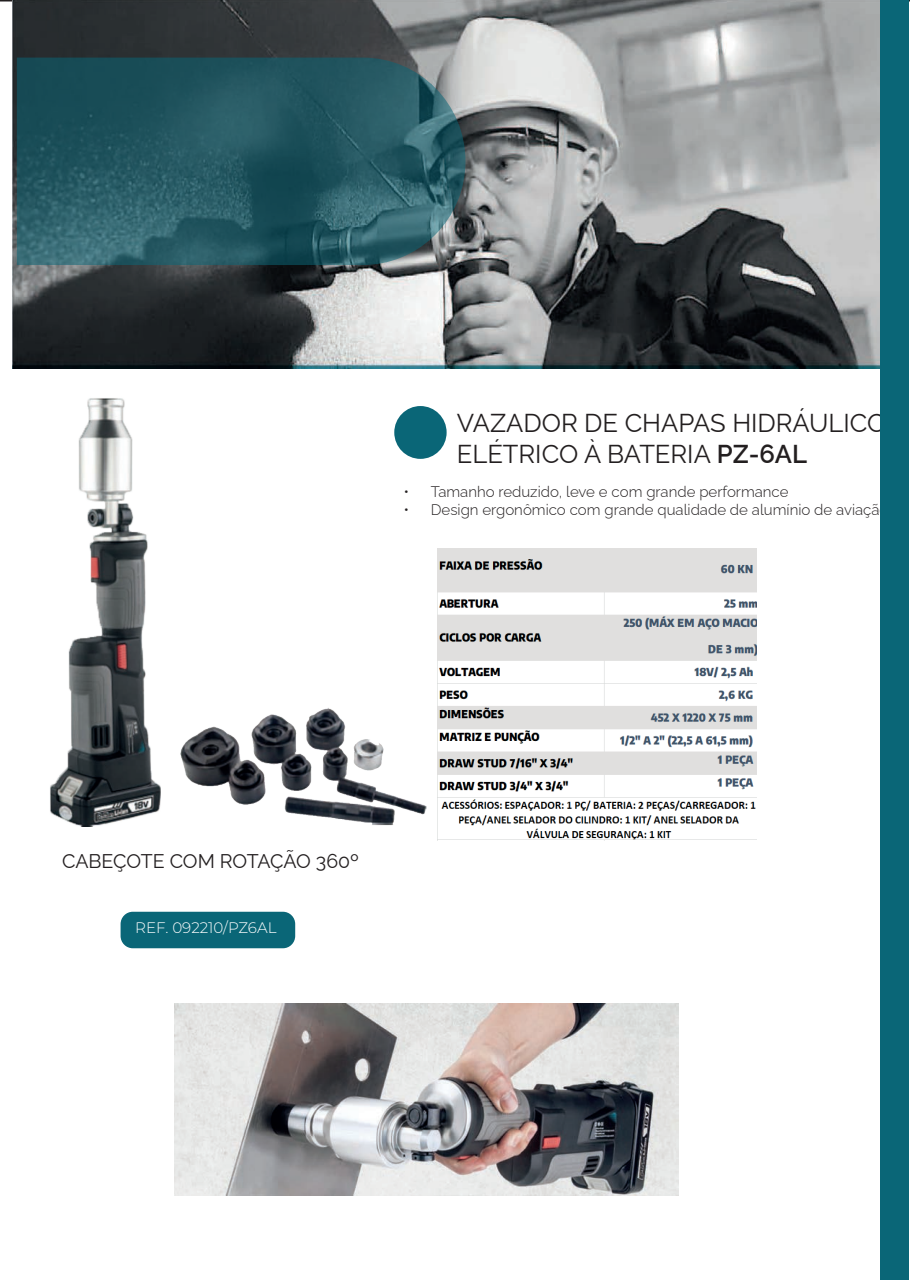
<style>
.page{position:relative;width:910px;height:1280px;background:#fff}
.page>*{position:absolute;margin:0;border:0;box-sizing:border-box;transform-origin:0 0}
.t1{font:25.8px/31px "Raleway";color:#231f20}
.t2{font:19.8px "Raleway";letter-spacing:-.01em;color:#231f20}
.t3{font:300 15.15px "Raleway";color:#231f20}
.t4{font:300 15.15px "Montserrat";color:#fff}
.s1{font-weight:600}
</style>
<div class="page">
<img style="left:50px;top:398px;width:111px;height:428px">
<img style="left:180px;top:708px;width:258px;height:133px">
<div style="left:394px;top:406px;width:53px;height:53px;background:#0a6677;border-radius:50%"></div>
<div style="left:121px;top:912px;width:174px;height:36px;background:#0a6677;border-radius:12px"></div>
<img style="left:175px;top:1003px;width:503px;height:192px">
<img style="left:12px;top:0;width:868px;height:369px">
<svg style="left:17px;top:58px;width:448px;height:207px;background:#2a5b65"></svg>
<img style="left:437px;top:548px;width:320px;height:292px">
<div style="left:880px;top:0;width:29px;height:1280px;background:#0a6677"></div>
<h1 class="t1" style="left:457px;top:405px;width:431px">VAZADOR DE CHAPAS HIDRÁULICO<br>ELÉTRICO À BATERIA <span class="s1">PZ-6AL</span></h1>
<p class="t3" style="left:404px;top:480px;width:386px">• Tamanho reduzido, leve e com grande performance</p>
<p class="t3" style="left:404px;top:498px;width:486px">• Design ergonômico com grande qualidade de alumínio de aviação</p>
<h2 class="t2" style="left:62px;top:846px;width:298px">CABEÇOTE COM ROTAÇÃO 360º</h2>
<p class="t4" style="left:135px;top:917px;width:143px">REF. 092210/PZ6AL</p>
</div>
